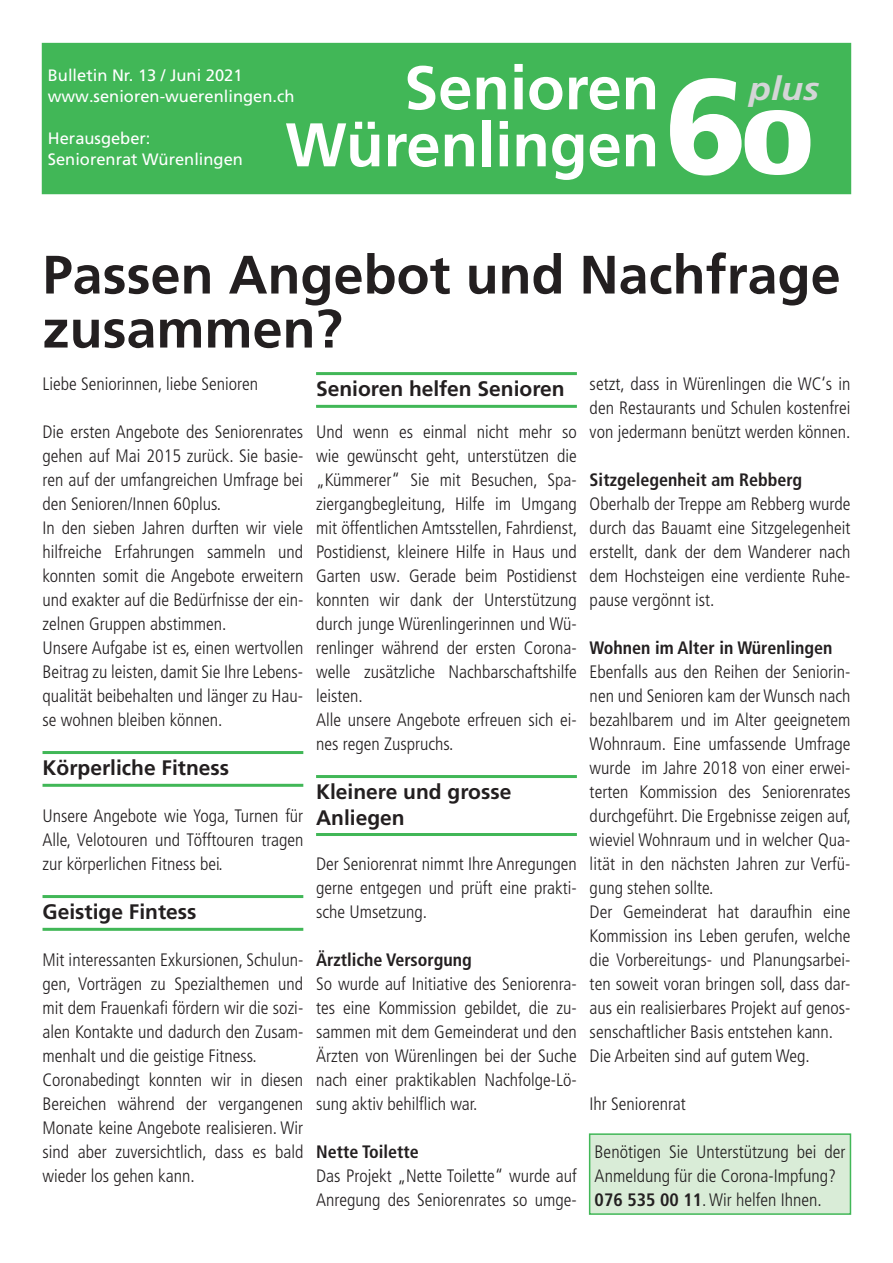
<style>
.page{position:relative;width:893px;height:1263px;background:#fff}
.page>*{position:absolute;margin:0;border:0;box-sizing:border-box;transform-origin:0 0}
.t1{font:700 61.5px/57px "Frutiger LT Pro";color:#fff;text-align:center}
.t2{font:700 54px/54px "Frutiger LT Pro";color:#231f20}
.t3{font:italic 700 33px "Frutiger LT Pro";color:#d4d5d7;scale:1.1 1}
.t4{font:700 21px/25.2px "Frutiger LT Pro";color:#231f20}
.t5{font:300 condensed 18px/24px "Frutiger LT Pro";color:#231f20}
.t6{font:700 condensed 18px "Frutiger LT Pro";color:#231f20}
.t7{font:16.5px/21px "Frutiger LT Pro";color:#fff}
.s1{font-weight:900;font-size:135px}
.s2{font-weight:900;font-size:90px}
.s3{font-weight:700}
</style>
<div class="page">
<hr style="left:43px;top:751px;width:260px;height:3px;background:#41b757">
<hr style="left:43px;top:784px;width:260px;height:3px;background:#41b757">
<hr style="left:43px;top:895px;width:260px;height:3px;background:#41b757">
<hr style="left:43px;top:928px;width:260px;height:3px;background:#41b757">
<hr style="left:316px;top:372px;width:261px;height:3px;background:#41b757">
<hr style="left:316px;top:405px;width:261px;height:3px;background:#41b757">
<hr style="left:316px;top:775px;width:261px;height:3px;background:#41b757">
<hr style="left:316px;top:833px;width:261px;height:3px;background:#41b757">
<div style="left:42px;top:43px;width:809px;height:151px;background:#41b757"></div>
<div style="left:590px;top:1134px;width:260px;height:80px;background:#d9ecd7"></div>
<div style="left:589px;top:1133px;width:262px;height:82px;border:2px solid #41b757"></div>
<h1 class="t1" style="left:285px;top:60px;width:531px">Senioren<br>Würenlingen<span class="s1">6</span><span class="s2">0</span></h1>
<p class="t7" style="left:48px;top:65px;width:248px">Bulletin Nr. 13 / Juni 2021 www.senioren-wuerenlingen.ch</p>
<p class="t7" style="left:48px;top:128px;width:197px">Herausgeber:<br>Seniorenrat Würenlingen</p>
<h3 class="t3" style="left:749px;top:69px;width:66px">plus</h3>
<h2 class="t2" style="left:43px;top:248px;width:800px">Passen Angebot und Nachfrage zusammen?</h2>
<p class="t5" style="left:43px;top:372px;width:217px">Liebe Seniorinnen, liebe Senioren</p>
<p class="t5" style="left:43px;top:420px;width:262px">Die ersten Angebote des Seniorenrates gehen auf Mai 2015 zurück. Sie basie&shy;ren auf der umfangreichen Umfrage bei den Senioren/Innen 60plus.<br>In den sieben Jahren durften wir viele hilfreiche Erfahrungen sammeln und konnten somit die Angebote erweitern und exakter auf die Bedürfnisse der ein&shy;zelnen Gruppen abstimmen.<br>Unsere Aufgabe ist es, einen wertvollen Beitrag zu leisten, damit Sie Ihre Lebens&shy;qualität beibehalten und länger zu Hau&shy;se wohnen bleiben können.</p>
<p class="t4" style="left:43px;top:755px;width:188px">Körperliche Fitness</p>
<p class="t5" style="left:43px;top:804px;width:262px;text-align:justify">Unsere Angebote wie Yoga, Turnen für Alle, Velotouren und Töfftouren tragen zur körperlichen Fitness bei.</p>
<p class="t4" style="left:43px;top:899px;width:156px">Geistige Fintess</p>
<p class="t5" style="left:43px;top:948px;width:262px">Mit interessanten Exkursionen, Schulun&shy;gen, Vorträgen zu Spezialthemen und mit dem Frauenkafi fördern wir die sozi&shy;alen Kontakte und dadurch den Zusam&shy;menhalt und die geistige Fitness.<br>Coronabedingt konnten wir in diesen Bereichen während der vergangenen Monate keine Angebote realisieren. Wir sind aber zuversichtlich, dass es bald wieder los gehen kann.</p>
<p class="t4" style="left:316px;top:377px;width:250px">Senioren helfen Senioren</p>
<p class="t5" style="left:316px;top:420px;width:263px">Und wenn es einmal nicht mehr so wie gewünscht geht, unterstützen die „Kümmerer“ Sie mit Besuchen, Spa&shy;ziergangbegleitung, Hilfe im Umgang mit öffentlichen Amtsstellen, Fahrdienst, Postidienst, kleinere Hilfe in Haus und Garten usw. Gerade beim Postidienst konnten wir dank der Unterstützung durch junge Würenlingerinnen und Wü&shy;renlinger während der ersten Corona&shy;welle zusätzliche Nachbarschaftshilfe leisten.<br>Alle unsere Angebote erfreuen sich ei&shy;nes regen Zuspruchs.</p>
<p class="t4" style="left:316px;top:779px;width:197px">Kleinere und grosse<br>Anliegen</p>
<p class="t5" style="left:316px;top:852px;width:262px;text-align:justify">Der Seniorenrat nimmt Ihre Anregungen gerne entgegen und prüft eine prakti&shy;sche Umsetzung.</p>
<p class="t6" style="left:316px;top:949px;width:157px">Ärztliche Versorgung</p>
<p class="t5" style="left:316px;top:972px;width:262px;text-align:justify">So wurde auf Initiative des Seniorenra&shy;tes eine Kommission gebildet, die zu&shy;sammen mit dem Gemeinderat und den Ärzten von Würenlingen bei der Suche nach einer praktikablen Nachfolge-Lö&shy;sung aktiv behilflich war.</p>
<p class="t6" style="left:316px;top:1141px;width:104px">Nette Toilette</p>
<p class="t5" style="left:316px;top:1164px;width:262px">Das Projekt „Nette Toilette“ wurde auf<br>Anregung des Seniorenrates so umge-</p>
<p class="t5" style="left:590px;top:372px;width:262px;text-align:justify">setzt, dass in Würenlingen die WC‘s in den Restaurants und Schulen kostenfrei von jedermann benützt werden können.</p>
<p class="t6" style="left:590px;top:469px;width:214px">Sitzgelegenheit am Rebberg</p>
<p class="t5" style="left:590px;top:492px;width:262px;text-align:justify">Oberhalb der Treppe am Rebberg wurde durch das Bauamt eine Sitzgelegenheit erstellt, dank der dem Wanderer nach dem Hochsteigen eine verdiente Ruhe&shy;pause vergönnt ist.</p>
<p class="t6" style="left:590px;top:637px;width:244px">Wohnen im Alter in Würenlingen</p>
<p class="t5" style="left:590px;top:660px;width:263px">Ebenfalls aus den Reihen der Seniorin&shy;nen und Senioren kam der Wunsch nach bezahlbarem und im Alter geeignetem Wohnraum. Eine umfassende Umfrage wurde im Jahre 2018 von einer erwei&shy;terten Kommission des Seniorenrates durchgeführt. Die Ergebnisse zeigen auf, wieviel Wohnraum und in welcher Qua&shy;lität in den nächsten Jahren zur Verfü&shy;gung stehen sollte.<br>Der Gemeinderat hat daraufhin eine Kommission ins Leben gerufen, welche die Vorbereitungs- und Planungsarbei&shy;ten soweit voran bringen soll, dass dar&shy;aus ein realisierbares Projekt auf genos&shy;senschaftlicher Basis entstehen kann.<br>Die Arbeiten sind auf gutem Weg.</p>
<p class="t5" style="left:590px;top:1092px;width:98px">Ihr Seniorenrat</p>
<p class="t5" style="left:595px;top:1140px;width:252px">Benötigen Sie Unterstützung bei der<br>Anmeldung für die Corona-Impfung?<br><span class="s3">076 535 00 11</span>. Wir helfen Ihnen.</p>
</div>
